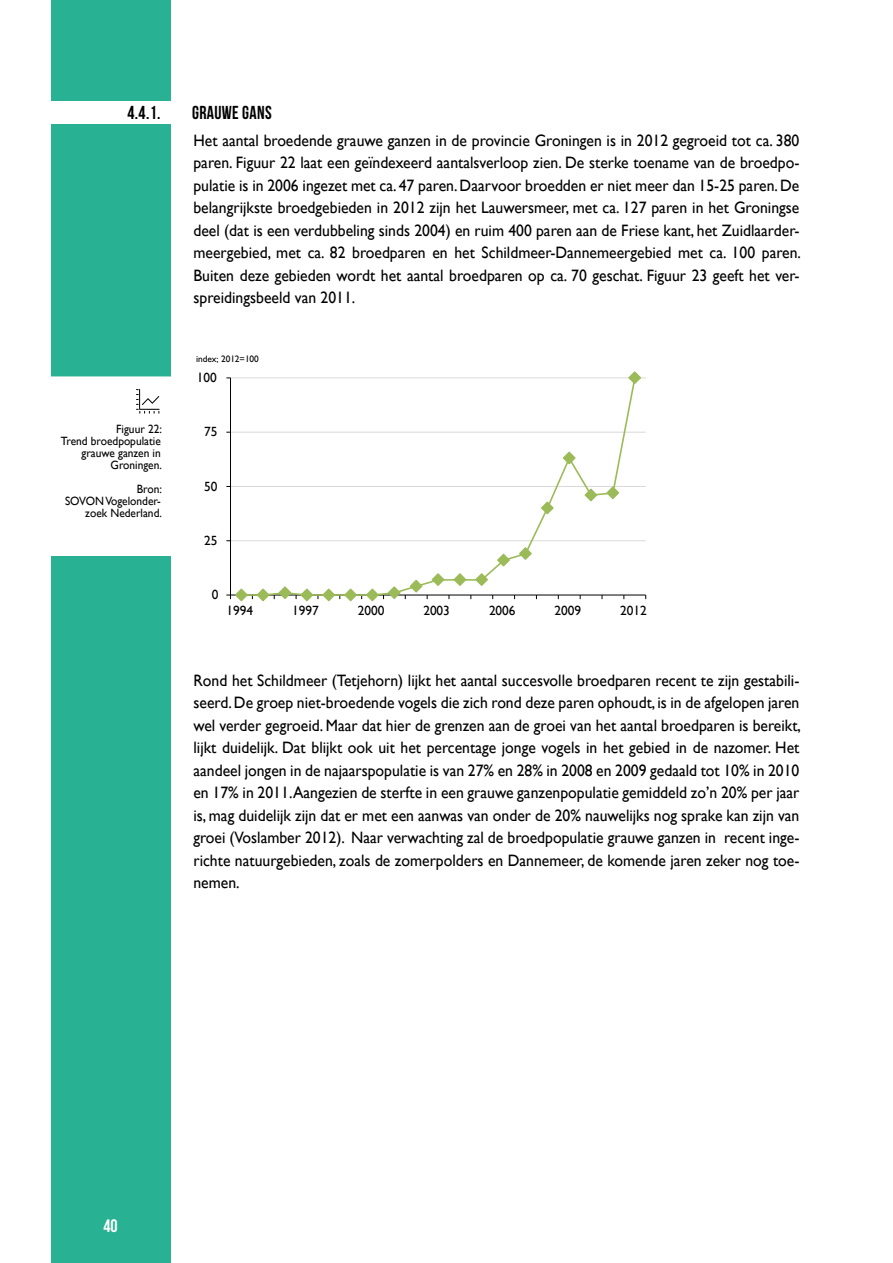
<style>
.page{position:relative;width:893px;height:1263px;background:#fff}
.page>*{position:absolute;margin:0;border:0;box-sizing:border-box;transform-origin:0 0}
.t1{font:18.75px "Bebas Neue";letter-spacing:.02em;color:#000;scale:.95 1}
.t2{font:18px "Bebas Neue";color:#fff}
.t3{font:16.5px/22.5px "Gill Sans";color:#000;text-align:justify;scale:.95 1}
.t4{font:13.35px "Gill Sans";letter-spacing:-.005em;color:#000}
.t5{font:12px/12px "Gill Sans";color:#000;text-align:right;scale:.95 1}
.t6{font:9.3px "Gill Sans";letter-spacing:-.005em;color:#000}
</style>
<div class="page">
<div style="left:51px;top:0;width:119px;height:1263px;background:#28b193"></div>
<hr style="left:230px;top:540px;width:416px;height:1px;background:#d9d9d9">
<hr style="left:230px;top:486px;width:416px;height:1px;background:#d9d9d9">
<hr style="left:230px;top:432px;width:416px;height:1px;background:#d9d9d9">
<hr style="left:230px;top:378px;width:416px;height:1px;background:#d9d9d9">
<hr style="left:230px;top:378px;width:1px;height:217px;background:#000">
<hr style="left:230px;top:595px;width:416px;height:1px;background:#000">
<svg style="left:240px;top:378px;width:397px;height:218px"></svg>
<svg style="left:226px;top:540px;width:311px;height:62px"></svg>
<svg style="left:540px;top:500px;width:15px;height:15px"></svg>
<svg style="left:562px;top:450px;width:15px;height:15px"></svg>
<svg style="left:583px;top:487px;width:15px;height:15px"></svg>
<svg style="left:605px;top:485px;width:15px;height:15px"></svg>
<svg style="left:627px;top:371px;width:15px;height:14px"></svg>
<div style="left:51px;top:377px;width:119px;height:178px;background:#fff"></div>
<div style="left:50px;top:376px;width:121px;height:180px;border:2px solid #fff"></div>
<svg style="left:136px;top:389px;width:24px;height:25px"></svg>
<div style="left:51px;top:101px;width:748px;height:22px;background:#fff"></div>
<p class="t1" style="left:128px;top:102px;width:34px">4.4.1.</p>
<p class="t1" style="left:192px;top:102px;width:86px">GRAUWE GANS</p>
<p class="t3" style="left:193px;top:129px;width:641px">Het aantal broedende grauwe ganzen in de provincie Groningen is in 2012 gegroeid tot ca. 380 paren. Figuur 22 laat een geïndexeerd aantalsverloop zien. De sterke toename van de broedpo&shy;pulatie is in 2006 ingezet met ca. 47 paren. Daarvoor broedden er niet meer dan 15-25 paren. De belangrijkste broedgebieden in 2012 zijn het Lauwersmeer, met ca. 127 paren in het Groningse deel (dat is een verdubbeling sinds 2004) en ruim 400 paren aan de Friese kant, het Zuidlaarder&shy;meergebied, met ca. 82 broedparen en het Schildmeer-Dannemeergebied met ca. 100 paren.<br>Buiten deze gebieden wordt het aantal broedparen op ca. 70 geschat. Figuur 23 geeft het ver&shy;spreidingsbeeld van 2011.</p>
<p class="t6" style="left:196px;top:354px;width:64px">index; 2012=100</p>
<p class="t5" style="left:61px;top:423px;width:108px">Figuur 22:<br>Trend broedpopulatie grauwe ganzen in<br>Groningen.</p>
<p class="t5" style="left:65px;top:483px;width:103px">Bron:<br>SOVON Vogelonder&shy;zoek Nederland.</p>
<p class="t4" style="left:197px;top:370px;width:21px">100</p>
<p class="t4" style="left:204px;top:424px;width:15px">75</p>
<p class="t4" style="left:204px;top:478px;width:15px">50</p>
<p class="t4" style="left:204px;top:533px;width:15px">25</p>
<p class="t4" style="left:212px;top:587px;width:8px">0</p>
<p class="t4" style="left:227px;top:603px;width:28px">1994</p>
<p class="t4" style="left:292px;top:603px;width:28px">1997</p>
<p class="t4" style="left:358px;top:603px;width:28px">2000</p>
<p class="t4" style="left:423px;top:603px;width:28px">2003</p>
<p class="t4" style="left:489px;top:603px;width:28px">2006</p>
<p class="t4" style="left:555px;top:603px;width:28px">2009</p>
<p class="t4" style="left:620px;top:603px;width:28px">2012</p>
<p class="t3" style="left:193px;top:669px;width:641px">Rond het Schildmeer (Tetjehorn) lijkt het aantal succesvolle broedparen recent te zijn gestabili&shy;seerd. De groep niet-broedende vogels die zich rond deze paren ophoudt, is in de afgelopen jaren wel verder gegroeid. Maar dat hier de grenzen aan de groei van het aantal broedparen is bereikt, lijkt duidelijk. Dat blijkt ook uit het percentage jonge vogels in het gebied in de nazomer. Het aandeel jongen in de najaarspopulatie is van 27% en 28% in 2008 en 2009 gedaald tot 10% in 2010 en 17% in 2011.Aangezien de sterfte in een grauwe ganzenpopulatie gemiddeld zo’n 20% per jaar is, mag duidelijk zijn dat er met een aanwas van onder de 20% nauwelijks nog sprake kan zijn van groei (Voslamber 2012). Naar verwachting zal de broedpopulatie grauwe ganzen in recent inge&shy;richte natuurgebieden, zoals de zomerpolders en Dannemeer, de komende jaren zeker nog toe&shy;nemen.</p>
<p class="t2" style="left:103px;top:1216px;width:16px">40</p>
</div>
